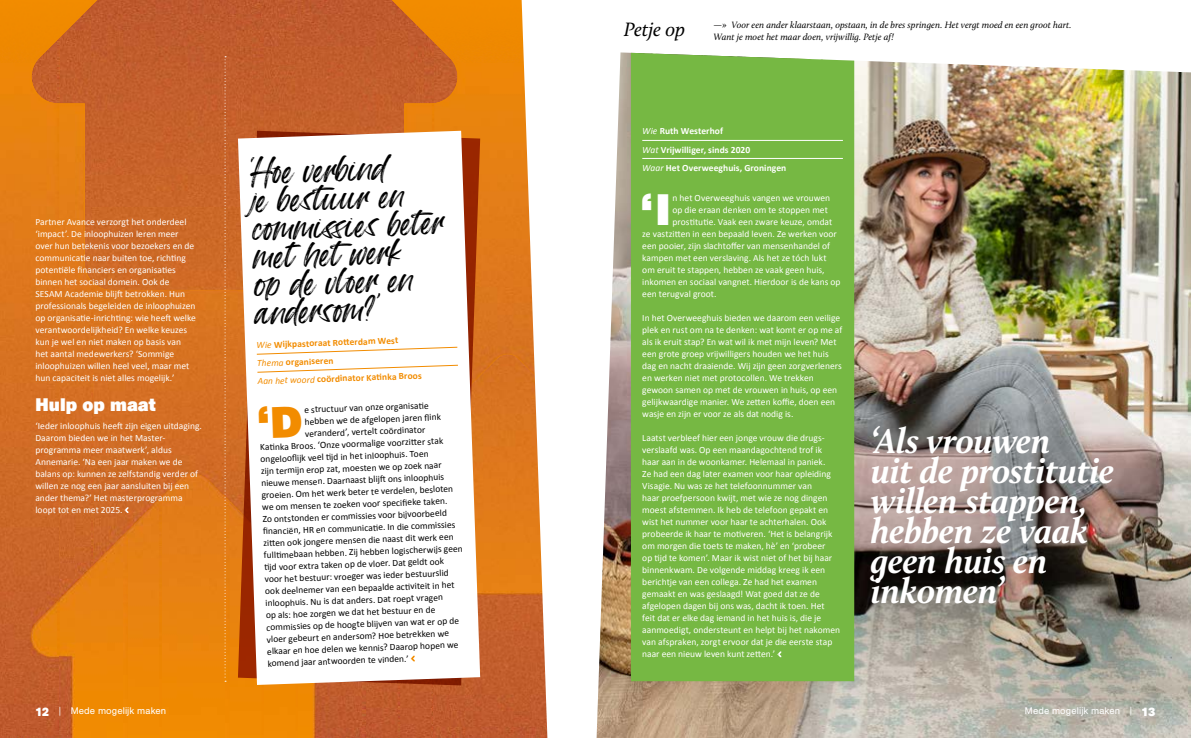
<style>
.page{position:relative;width:1191px;height:738px;background:#fff}
.page>*{position:absolute;margin:0;border:0;box-sizing:border-box;transform-origin:0 0}
.t1{font:900 43.5px "AG Book Std";color:#fff}
.t2{font:italic 700 36px/30px "Calluna";letter-spacing:-.01em;color:#fff}
.t3{font:36px/28px "Kingston";color:#000}
.t4{font:italic 20px "Calluna";letter-spacing:-.01em;color:#000}
.t5{font:900 18px "AG Book Std";color:#fff}
.t6{font:9.5px/12px "Calibri";color:#fff}
.t7{font:9.5px "Calibri";color:#000}
.t8{font:italic 9.5px/12px "Calluna";letter-spacing:.005em;color:#000}
.t9{font:700 9.5px/18px "Calibri";color:#f28c00}
.t10{font:700 9.5px/18px "Calibri";letter-spacing:.005em;color:#fff}
.t11{font:9.5px "AG Book Std";letter-spacing:.01em;color:#fff}
.s1{font-weight:400;font-style:italic}
.s2{font-weight:900;font-size:12px}
.s3{font-weight:300}
</style>
<div class="page">
<img style="left:60px;top:0;width:203px;height:207px">
<img style="left:263px;top:0;width:171px;height:131px">
<div style="left:94px;top:207px;width:144px;height:75px;background:#cd6927"></div>
<img style="left:480px;top:387px;width:41px;height:206px">
<img style="left:162px;top:530px;width:67px;height:207px">
<img style="left:128px;top:565px;width:34px;height:172px">
<img style="left:229px;top:530px;width:34px;height:207px">
<img style="left:60px;top:565px;width:68px;height:172px">
<div style="left:263px;top:685px;width:35px;height:52px;background:#ef8902"></div>
<img style="left:0;top:0;width:94px;height:63px">
<svg style="left:93px;top:0;width:4px;height:4px"></svg>
<img style="left:392px;top:0;width:129px;height:28px">
<img style="left:419px;top:27px;width:102px;height:36px">
<img style="left:0;top:63px;width:60px;height:674px">
<img style="left:434px;top:63px;width:87px;height:324px">
<img style="left:59px;top:103px;width:35px;height:496px">
<img style="left:400px;top:103px;width:34px;height:634px">
<img style="left:366px;top:685px;width:34px;height:52px">
<img style="left:93px;top:282px;width:145px;height:212px">
<img style="left:298px;top:685px;width:68px;height:52px">
<img style="left:93px;top:494px;width:69px;height:71px">
<div style="left:161px;top:494px;width:77px;height:36px;background:#e27c19"></div>
<img style="left:434px;top:593px;width:87px;height:144px">
<img style="left:59px;top:655px;width:13px;height:82px">
<svg style="left:521px;top:0;width:27px;height:737px"></svg>
<img style="left:596px;top:52px;width:595px;height:685px">
<svg style="left:224px;top:56px;width:2px;height:625px"></svg>
<div style="left:631px;top:53px;width:223px;height:627px;background:#76b843"></div>
<svg style="left:238px;top:131px;width:242px;height:553px"></svg>
<hr style="left:642px;top:140px;width:201px;height:1px;background:#fff">
<hr style="left:642px;top:158px;width:201px;height:1px;background:#fff">
<svg style="left:777px;top:651px;width:4px;height:5px"></svg>
<svg style="left:256px;top:346px;width:202px;height:8px"></svg>
<svg style="left:257px;top:364px;width:201px;height:8px"></svg>
<svg style="left:411px;top:655px;width:4px;height:6px"></svg>
<svg style="left:124px;top:507px;width:4px;height:5px"></svg>
<svg style="left:259px;top:406px;width:43px;height:31px"></svg>
<p class="t6" style="left:35px;top:215px;width:162px">Partner Avance verzorgt het onderdeel ‘impact’. De inloophuizen leren meer over hun betekenis voor bezoekers en de communicatie naar buiten toe, richting potentiële financiers en organisaties binnen het sociaal domein. Ook de SESAM Academie blijft betrokken. Hun professionals begeleiden de inloophuizen op organisatie-inrichting: wie heeft welke verantwoordelijkheid? En welke keuzes kun je wel en niet maken op basis van het aantal medewerkers? ‘Sommige inloophuizen willen heel veel, maar met hun capaciteit is niet alles mogelijk.’</p>
<h3 class="t5" style="left:35px;top:393px;width:122px">Hulp op maat</h3>
<p class="t6" style="left:35px;top:419px;width:168px">‘Ieder inloophuis heeft zijn eigen uitdaging.<br>Daarom bieden we in het Master&shy;programma meer maatwerk’, aldus Annemarie. ‘Na een jaar maken we de balans op: kunnen ze zelfstandig verder of willen ze nog een jaar aansluiten bij een ander thema?’ Het masterprogramma loopt tot en met 2025.</p>
<h2 class="t3" style="left:250px;top:158px;width:192px;rotate:-2deg">‘Hoe verbind<br>je bestuur en com miss ies beter met het werk<br>op de vloer en andersom ?’</h2>
<p class="t9" style="left:256px;top:336px;width:166px;rotate:-2deg"><span class="s1">Wie</span> Wijkpastoraat Rott erdam West<br><span class="s1">Thema</span> organiseren<br><span class="s1">Aan het woord</span> coördinator Kati nka Broos</p>
<p class="t7" style="left:304px;top:403px;width:126px;rotate:-2deg">e structuur van onze organisati e</p>
<p class="t7" style="left:304px;top:415px;width:138px;rotate:-2deg">hebben we de afgelopen jaren fl ink</p>
<p class="t7" style="left:305px;top:427px;width:122px;rotate:-2deg">veranderd’, vertelt coördinator</p>
<p class="t7" style="left:260px;top:441px;width:185px;rotate:-2deg">Kati nka Broos. ‘Onze voormalige voorzitt er stak</p>
<p class="t7" style="left:260px;top:453px;width:170px;rotate:-2deg">ongeloofl ijk veel ti jd in het inloophuis. Toen</p>
<p class="t7" style="left:261px;top:465px;width:182px;rotate:-2deg">zijn termijn erop zat, moesten we op zoek naar</p>
<p class="t7" style="left:261px;top:477px;width:184px;rotate:-2deg">nieuwe mensen. Daarnaast blijft ons inloophuis</p>
<p class="t7" style="left:261px;top:489px;width:193px;rotate:-2deg">groeien. Om het werk beter te verdelen, besloten</p>
<p class="t7" style="left:262px;top:501px;width:187px;rotate:-2deg">we om mensen te zoeken voor specifi eke taken.</p>
<p class="t7" style="left:262px;top:513px;width:186px;rotate:-2deg">Zo ontstonden er commissies voor bijvoorbeeld</p>
<p class="t7" style="left:263px;top:525px;width:194px;rotate:-2deg">fi nanciën, HR en communicati e. In die commissies</p>
<p class="t7" style="left:263px;top:537px;width:192px;rotate:-2deg">zitt en ook jongere mensen die naast dit werk een</p>
<p class="t7" style="left:264px;top:549px;width:200px;rotate:-2deg">fullti mebaan hebben. Zij hebben logischerwijs geen</p>
<p class="t7" style="left:264px;top:561px;width:181px;rotate:-2deg">ti jd voor extra taken op de vloer. Dat geldt ook</p>
<p class="t7" style="left:264px;top:573px;width:186px;rotate:-2deg">voor het bestuur: vroeger was ieder bestuurslid</p>
<p class="t7" style="left:265px;top:585px;width:191px;rotate:-2deg">ook deelnemer van een bepaalde acti viteit in het</p>
<p class="t7" style="left:265px;top:597px;width:179px;rotate:-2deg">inloophuis. Nu is dat anders. Dat roept vragen</p>
<p class="t7" style="left:266px;top:609px;width:171px;rotate:-2deg">op als: hoe zorgen we dat het bestuur en de</p>
<p class="t7" style="left:266px;top:621px;width:194px;rotate:-2deg">commissies op de hoogte blijven van wat er op de</p>
<p class="t7" style="left:266px;top:632px;width:184px;rotate:-2deg">vloer gebeurt en andersom? Hoe betrekken we</p>
<p class="t7" style="left:267px;top:644px;width:193px;rotate:-2deg">elkaar en hoe delen we kennis? Daarop hopen we</p>
<p class="t7" style="left:267px;top:656px;width:143px;rotate:-2deg">komend jaar antwoorden te vinden.’</p>
<h3 class="t4" style="left:624px;top:17px;width:63px">Petje op</h3>
<p class="t8" style="left:713px;top:19px;width:360px">—» Voor een ander klaarstaan, opstaan, in de bres springen. Het vergt moed en een groot hart.<br>Want je moet het maar doen, vrijwillig. Petje af!</p>
<p class="t10" style="left:642px;top:122px;width:146px"><span class="s1">Wie</span> Ruth Westerhof<br><span class="s1">Wat</span> Vrijwilliger, sinds 2020<br><span class="s1">Waar</span> Het Overweeghuis, Groningen</p>
<h1 class="t1" style="left:640px;top:183px;width:31px">‘I</h1>
<p class="t6" style="left:672px;top:191px;width:159px">n het Overweeghuis vangen we vrouwen</p>
<p class="t6" style="left:672px;top:203px;width:157px">op die eraan denken om te stoppen met</p>
<p class="t6" style="left:672px;top:215px;width:161px">prostitutie. Vaak een zware keuze, omdat</p>
<p class="t6" style="left:642px;top:227px;width:196px">ze vastzitten in een bepaald leven. Ze werken voor</p>
<p class="t6" style="left:642px;top:239px;width:189px">een pooier, zijn slachtoffer van mensenhandel of</p>
<p class="t6" style="left:642px;top:251px;width:186px">kampen met een verslaving. Als het ze tóch lukt</p>
<p class="t6" style="left:642px;top:263px;width:184px">om eruit te stappen, hebben ze vaak geen huis,</p>
<p class="t6" style="left:642px;top:275px;width:200px">inkomen en sociaal vangnet. Hierdoor is de kans op</p>
<p class="t6" style="left:642px;top:287px;width:76px">een terugval groot.</p>
<p class="t6" style="left:642px;top:311px;width:201px">In het Overweeghuis bieden we daarom een veilige plek en rust om na te denken: wat komt er op me af als ik eruit stap? En wat wil ik met mijn leven? Met een grote groep vrijwilligers houden we het huis dag en nacht draaiende. Wij zijn geen zorgverleners en werken niet met protocollen. We trekken gewoon samen op met de vrouwen in huis, op een gelijkwaardige manier. We zetten koffie, doen een wasje en zijn er voor ze als dat nodig is.</p>
<p class="t6" style="left:642px;top:431px;width:199px">Laatst verbleef hier een jonge vrouw die drugs&shy;verslaafd was. Op een maandagochtend trof ik haar aan in de woonkamer. Helemaal in paniek.<br>Ze had een dag later examen voor haar opleiding Visagie. Nu was ze het telefoonnummer van<br>haar proefpersoon kwijt, met wie ze nog dingen moest afstemmen. Ik heb de telefoon gepakt en wist het nummer voor haar te achterhalen. Ook probeerde ik haar te motiveren. ‘Het is belangrijk om morgen die toets te maken, hè’ en ‘probeer<br>op tijd te komen’. Maar ik wist niet of het bij haar binnenkwam. De volgende middag kreeg ik een berichtje van een collega. Ze had het examen gemaakt en was geslaagd! Wat goed dat ze de afgelopen dagen bij ons was, dacht ik toen. Het<br>feit dat er elke dag iemand in het huis is, die je aanmoedigt, ondersteunt en helpt bij het nakomen van afspraken, zorgt ervoor dat je die eerste stap naar een nieuw leven kunt zetten.’</p>
<h2 class="t2" style="left:871px;top:425px;width:245px">‘Als vrouwen<br>uit de prostitutie willen stappen, hebben ze vaak geen huis en inkomen’</h2>
<p class="t11" style="left:35px;top:704px;width:132px"><span class="s2">12</span> <span class="s3">|</span> Mede mogelijk maken</p>
<p class="t11" style="left:1025px;top:704px;width:132px">Mede mogelijk maken <span class="s3">|</span> <span class="s2">13</span></p>
</div>
